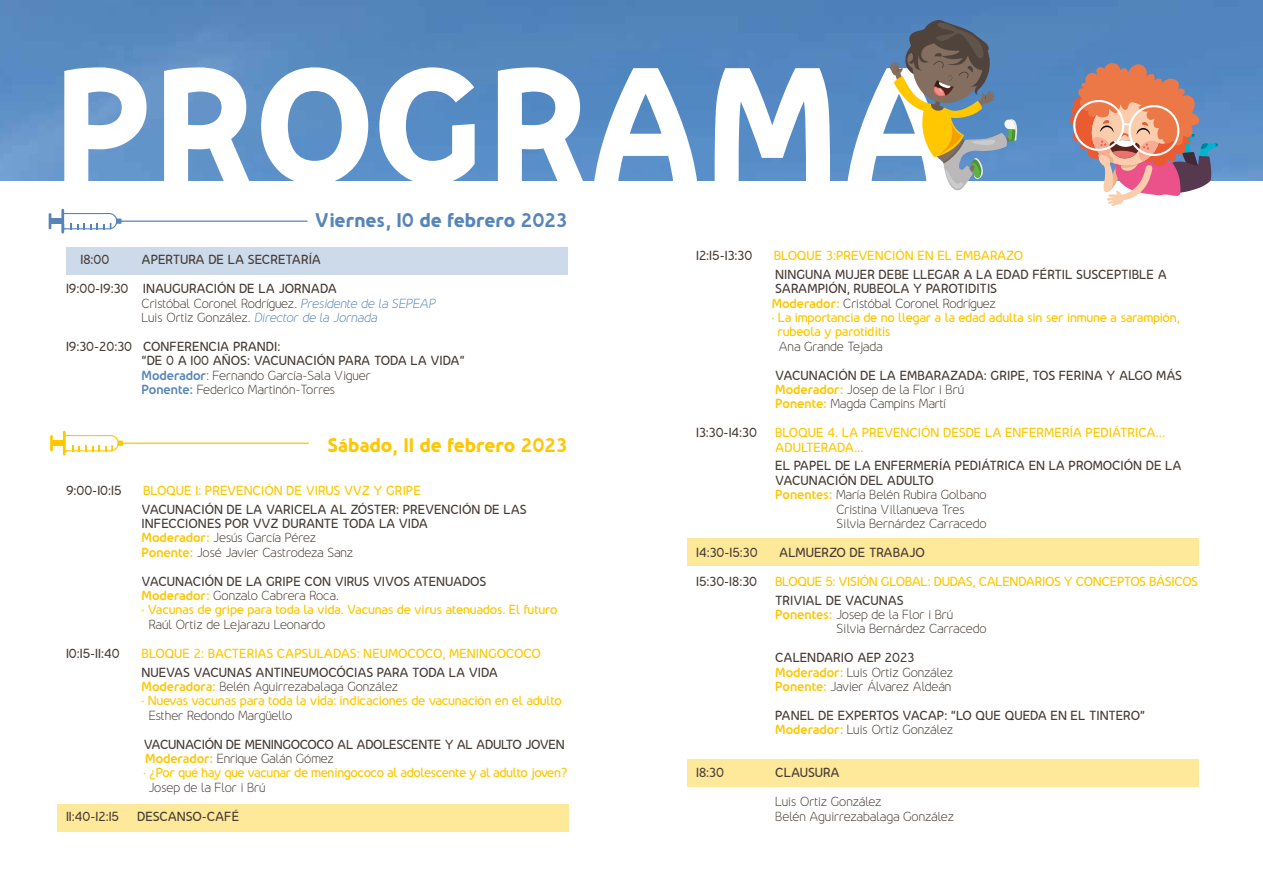
<style>
.page{position:relative;width:1263px;height:893px;background:#fff}
.page>*{position:absolute;margin:0;border:0;box-sizing:border-box;transform-origin:0 0}
.t1{font:800 18px "Nevo";color:#5785ba}
.t2{font:800 18px "Nevo";letter-spacing:-.005em;color:#fec700}
.t3{font:600 12px/14.4px "Nevo";letter-spacing:-.01em;color:#473c36}
.t4{font:600 12px/14.4px "Nevo";letter-spacing:-.025em;color:#fec700}
.t5{font:300 12px/14.4px "Nevo";letter-spacing:-.01em;color:#473c36}
.s1{font-weight:600}
.s2{font-style:italic;color:#5785ba}
.s3{font-weight:700;color:#5785ba}
.s4{font-weight:300}
.s5{font-weight:700;color:#fec700}
.s6{color:#473c36}
.s7{font-weight:700}
.s8{font-weight:300;color:#473c36}
</style>
<div class="page">
<div style="left:687px;top:538px;width:511px;height:28px;background:#fee89a"></div>
<div style="left:687px;top:759px;width:511px;height:27px;background:#fee89a"></div>
<div style="left:57px;top:804px;width:511px;height:27px;background:#fee89a"></div>
<div style="left:66px;top:248px;width:501px;height:26px;background:#ccdaea"></div>
<img style="left:0;top:0;width:1263px;height:180px">
<svg style="left:1066px;top:57px;width:152px;height:149px;background:#b99498"></svg>
<svg style="left:64px;top:67px;width:83px;height:114px"></svg>
<svg style="left:164px;top:67px;width:86px;height:114px"></svg>
<svg style="left:261px;top:67px;width:107px;height:114px"></svg>
<svg style="left:379px;top:67px;width:96px;height:114px"></svg>
<svg style="left:498px;top:67px;width:86px;height:114px"></svg>
<svg style="left:594px;top:68px;width:103px;height:113px"></svg>
<svg style="left:714px;top:68px;width:116px;height:113px"></svg>
<svg style="left:847px;top:17px;width:170px;height:174px"></svg>
<div style="left:50px;top:219px;width:13px;height:5px;background:#5785ba"></div>
<svg style="left:61px;top:209px;width:247px;height:24px"></svg>
<svg style="left:49px;top:213px;width:2px;height:16px"></svg>
<div style="left:51px;top:441px;width:13px;height:5px;background:#fec700"></div>
<svg style="left:63px;top:431px;width:246px;height:24px"></svg>
<svg style="left:50px;top:435px;width:3px;height:16px"></svg>
<h1 class="t1" style="left:315px;top:209px;width:254px">Viernes, 10 de febrero 2023</h1>
<p class="t3" style="left:80px;top:253px;width:30px">18:00</p>
<p class="t3" style="left:142px;top:253px;width:181px">APERTURA DE LA SECRETARÍA</p>
<p class="t5" style="left:142px;top:281px;width:296px;text-indent:-76px"><span class="s1">19:00-19:30 INAUGURACIÓN DE LA JORNADA<br></span>Cristóbal Coronel Rodríguez. <span class="s2">Presidente de la SEPEAP<br></span>Luis Ortiz González. <span class="s2">Director de la Jornada</span></p>
<p class="t3" style="left:142px;top:339px;width:325px;text-indent:-76px">19:30-20:30 CONFERENCIA PRANDI:<br>“DE 0 A 100 AÑOS: VACUNACIÓN PARA TODA LA VIDA” <span class="s3">Moderador</span><span class="s4">: Fernando García-Sala Viguer<br></span><span class="s3">Ponente:</span> <span class="s4">Federico Martinón-Torres</span></p>
<h1 class="t2" style="left:327px;top:434px;width:241px">Sábado, 11 de febrero 2023</h1>
<p class="t3" style="left:66px;top:483px;width:57px">9:00-10:15</p>
<p class="t4" style="left:143px;top:483px;width:279px">BLOQUE 1: PREVENCIÓN DE VIRUS VVZ Y GRIPE</p>
<p class="t3" style="left:142px;top:502px;width:386px">VACUNACIÓN DE LA VARICELA AL ZÓSTER: PREVENCIÓN DE LAS INFECCIONES POR VVZ DURANTE TODA LA VIDA<br><span class="s5">Moderador:</span> <span class="s4">Jesús García Pérez<br></span><span class="s5">Ponente:</span> <span class="s4">José Javier Castrodeza Sanz</span></p>
<p class="t4" style="left:142px;top:574px;width:417px"><span class="s6">VACUNACIÓN DE LA GRIPE CON VIRUS VIVOS ATENUADOS<br></span><span class="s7">Moderador:</span> <span class="s8">Gonzalo Cabrera Roca.<br></span>· Vacunas de gripe para toda la vida. Vacunas de virus atenuados. El futuro</p>
<p class="t5" style="left:149px;top:617px;width:178px">Raúl Ortiz de Lejarazu Leonardo</p>
<p class="t3" style="left:66px;top:646px;width:55px">10:15-11:40</p>
<p class="t4" style="left:142px;top:646px;width:401px">BLOQUE 2: BACTERIAS CAPSULADAS: NEUMOCOCO, MENINGOCOCO</p>
<p class="t4" style="left:142px;top:665px;width:422px"><span class="s6">NUEVAS VACUNAS ANTINEUMOCÓCIAS PARA TODA LA VIDA<br></span><span class="s7">Moderadora:</span> <span class="s8">Belén Aguirrezabalaga González<br></span>· Nuevas vacunas para toda la vida: indicaciones de vacunación en el adulto</p>
<p class="t5" style="left:149px;top:708px;width:145px">Esther Redondo Margüello</p>
<p class="t4" style="left:143px;top:737px;width:426px"><span class="s6">VACUNACIÓN DE MENINGOCOCO AL ADOLESCENTE Y AL ADULTO JOVEN<br></span><span class="s7">Moderador:</span> <span class="s8">Enrique Galán Gómez<br></span>· ¿Por qué hay que vacunar de meningococo al adolescente y al adulto joven?</p>
<p class="t5" style="left:148px;top:780px;width:119px">Josep de la Flor i Brú</p>
<p class="t3" style="left:66px;top:809px;width:55px">11:40-12:15</p>
<p class="t3" style="left:137px;top:809px;width:104px">DESCANSO-CAFÉ</p>
<p class="t3" style="left:696px;top:248px;width:58px">12:15-13:30</p>
<p class="t4" style="left:774px;top:248px;width:251px">BLOQUE 3:PREVENCIÓN EN EL EMBARAZO</p>
<p class="t3" style="left:775px;top:267px;width:393px">NINGUNA MUJER DEBE LLEGAR A LA EDAD FÉRTIL SUSCEPTIBLE A</p>
<p class="t3" style="left:775px;top:281px;width:223px">SARAMPIÓN, RUBEOLA Y PAROTIDITIS</p>
<p class="t5" style="left:772px;top:296px;width:226px"><span class="s5">Moderador:</span> Cristóbal Coronel Rodríguez</p>
<p class="t4" style="left:772px;top:310px;width:410px">· La importancia de no llegar a la edad adulta sin ser inmune a sarampión,</p>
<p class="t4" style="left:777px;top:325px;width:115px">rubeola y parotiditis</p>
<p class="t5" style="left:779px;top:339px;width:105px">Ana Grande Tejada</p>
<p class="t3" style="left:775px;top:368px;width:408px">VACUNACIÓN DE LA EMBARAZADA: GRIPE, TOS FERINA Y ALGO MÁS<br><span class="s5">Moderador:</span> <span class="s4">Josep de la Flor i Brú<br></span><span class="s5">Ponente:</span> <span class="s4">Magda Campins Martí</span></p>
<p class="t3" style="left:696px;top:425px;width:62px">13:30-14:30</p>
<p class="t4" style="left:775px;top:425px;width:392px">BLOQUE 4. LA PREVENCIÓN DESDE LA ENFERMERÍA PEDIÁTRICA...<br>ADULTERADA…</p>
<p class="t3" style="left:775px;top:459px;width:408px">EL PAPEL DE LA ENFERMERÍA PEDIÁTRICA EN LA PROMOCIÓN DE LA</p>
<p class="t3" style="left:775px;top:473px;width:160px">VACUNACIÓN DEL ADULTO</p>
<p class="t5" style="left:775px;top:487px;width:213px"><span class="s5">Ponentes:</span> María Belén Rubira Golbano</p>
<p class="t5" style="left:836px;top:502px;width:130px">Cristina Villanueva Tres</p>
<p class="t5" style="left:836px;top:516px;width:152px">Silvia Bernárdez Carracedo</p>
<p class="t3" style="left:696px;top:545px;width:63px">14:30-15:30</p>
<p class="t3" style="left:779px;top:545px;width:147px">ALMUERZO DE TRABAJO</p>
<p class="t3" style="left:696px;top:574px;width:63px">15:30-18:30</p>
<p class="t4" style="left:775px;top:574px;width:425px">BLOQUE 5: VISIÓN GLOBAL: DUDAS, CALENDARIOS Y CONCEPTOS BÁSICOS</p>
<p class="t3" style="left:775px;top:593px;width:130px">TRIVIAL DE VACUNAS</p>
<p class="t5" style="left:775px;top:607px;width:180px"><span class="s5">Ponentes:</span> Josep de la Flor i Brú</p>
<p class="t5" style="left:836px;top:622px;width:152px">Silvia Bernárdez Carracedo</p>
<p class="t5" style="left:775px;top:650px;width:179px"><span class="s1">CALENDARIO AEP 2023<br></span><span class="s5">Moderador:</span> Luis Ortiz González<br><span class="s5">Ponente:</span> Javier Álvarez Aldeán</p>
<p class="t3" style="left:775px;top:708px;width:371px">PANEL DE EXPERTOS VACAP: “LO QUE QUEDA EN EL TINTERO”<br><span class="s5">Moderador:</span> <span class="s4">Luis Ortiz González</span></p>
<p class="t3" style="left:696px;top:766px;width:29px">18:30</p>
<p class="t3" style="left:775px;top:766px;width:66px">CLAUSURA</p>
<p class="t5" style="left:775px;top:794px;width:180px">Luis Ortiz González<br>Belén Aguirrezabalaga González</p>
</div>
